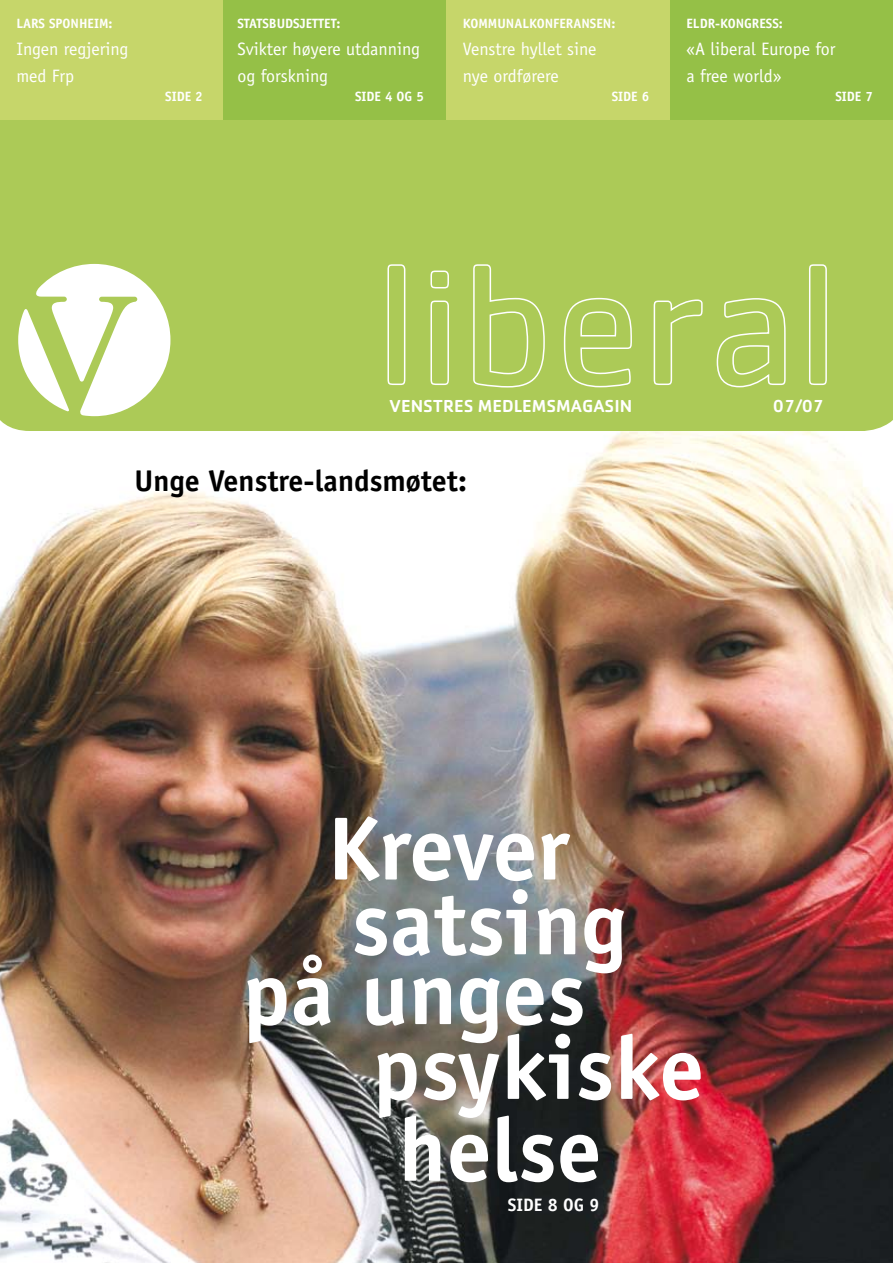
<style>
.page{position:relative;width:893px;height:1263px;background:#fff}
.page>*{position:absolute;margin:0;border:0;box-sizing:border-box;transform-origin:0 0}
.t1{font:700 90px/81.9px "Officina Sans";color:#fff}
.t2{font:700 30px "Officina Sans";color:#000}
.t3{font:18px/27px "Officina Sans";color:#fff}
.t4{font:500 18px "Cachet";color:#fff}
.t5{font:700 18px "Officina Sans";color:#fff}
.t6{font:700 13.5px "Officina Sans";color:#fff}
</style>
<div class="page">
<img style="left:0;top:431px;width:893px;height:832px">
<div style="left:0;top:119px;width:893px;height:312px;background:#acca57"></div>
<svg style="left:18px;top:264px;width:152px;height:152px"></svg>
<div style="left:0;top:0;width:223px;height:119px;background:#c6d66a"></div>
<div style="left:223px;top:0;width:223px;height:119px;background:#95c047"></div>
<div style="left:670px;top:0;width:223px;height:119px;background:#95c047"></div>
<svg style="left:387px;top:264px;width:19px;height:122px;background:#bad373"></svg>
<svg style="left:430px;top:270px;width:20px;height:116px;background:#b9d272"></svg>
<svg style="left:472px;top:264px;width:74px;height:124px;background:#b3ce65"></svg>
<svg style="left:563px;top:297px;width:70px;height:91px;background:#b5cf69"></svg>
<svg style="left:653px;top:299px;width:50px;height:87px;background:#b3ce65"></svg>
<svg style="left:716px;top:297px;width:70px;height:91px;background:#b5cf69"></svg>
<svg style="left:808px;top:264px;width:20px;height:122px;background:#b9d272"></svg>
<div style="left:446px;top:0;width:224px;height:119px;background:#c6d66a"></div>
<svg style="left:833px;top:1219px;width:5px;height:8px"></svg>
<p class="t6" style="left:16px;top:15px;width:98px">LARS SPONHEIM:</p>
<p class="t3" style="left:16px;top:35px;width:114px">Ingen regjering med Frp</p>
<p class="t6" style="left:165px;top:88px;width:39px">SIDE 2</p>
<p class="t6" style="left:237px;top:15px;width:104px">STATSBUDSJETTET:</p>
<p class="t3" style="left:237px;top:35px;width:184px">Svikter høyere utdanning og forskning</p>
<p class="t6" style="left:355px;top:88px;width:70px">SIDE 4 OG 5</p>
<p class="t6" style="left:463px;top:15px;width:154px">KOMMUNALKONFERANSEN:</p>
<p class="t3" style="left:463px;top:35px;width:135px">Venstre hyllet sine nye ordførere</p>
<p class="t6" style="left:612px;top:88px;width:39px">SIDE 6</p>
<p class="t6" style="left:686px;top:15px;width:98px">ELDR-KONGRESS:</p>
<p class="t3" style="left:686px;top:35px;width:151px">«A liberal Europe for a free world»</p>
<p class="t6" style="left:835px;top:88px;width:39px">SIDE 7</p>
<p class="t4" style="left:389px;top:395px;width:245px">VENSTRES MEDLEMSMAGASIN</p>
<p class="t4" style="left:773px;top:395px;width:53px">07/07</p>
<h2 class="t2" style="left:135px;top:462px;width:334px">Unge Venstre-landsmøtet:</h2>
<h1 class="t1" style="left:327px;top:807px;width:243px">Krever</h1>
<h1 class="t1" style="left:352px;top:882px;width:276px">satsing</h1>
<h1 class="t1" style="left:242px;top:951px;width:345px">på unges</h1>
<h1 class="t1" style="left:372px;top:1026px;width:333px">psykiske helse</h1>
<p class="t5" style="left:508px;top:1194px;width:93px">SIDE 8 OG 9</p>
</div>
